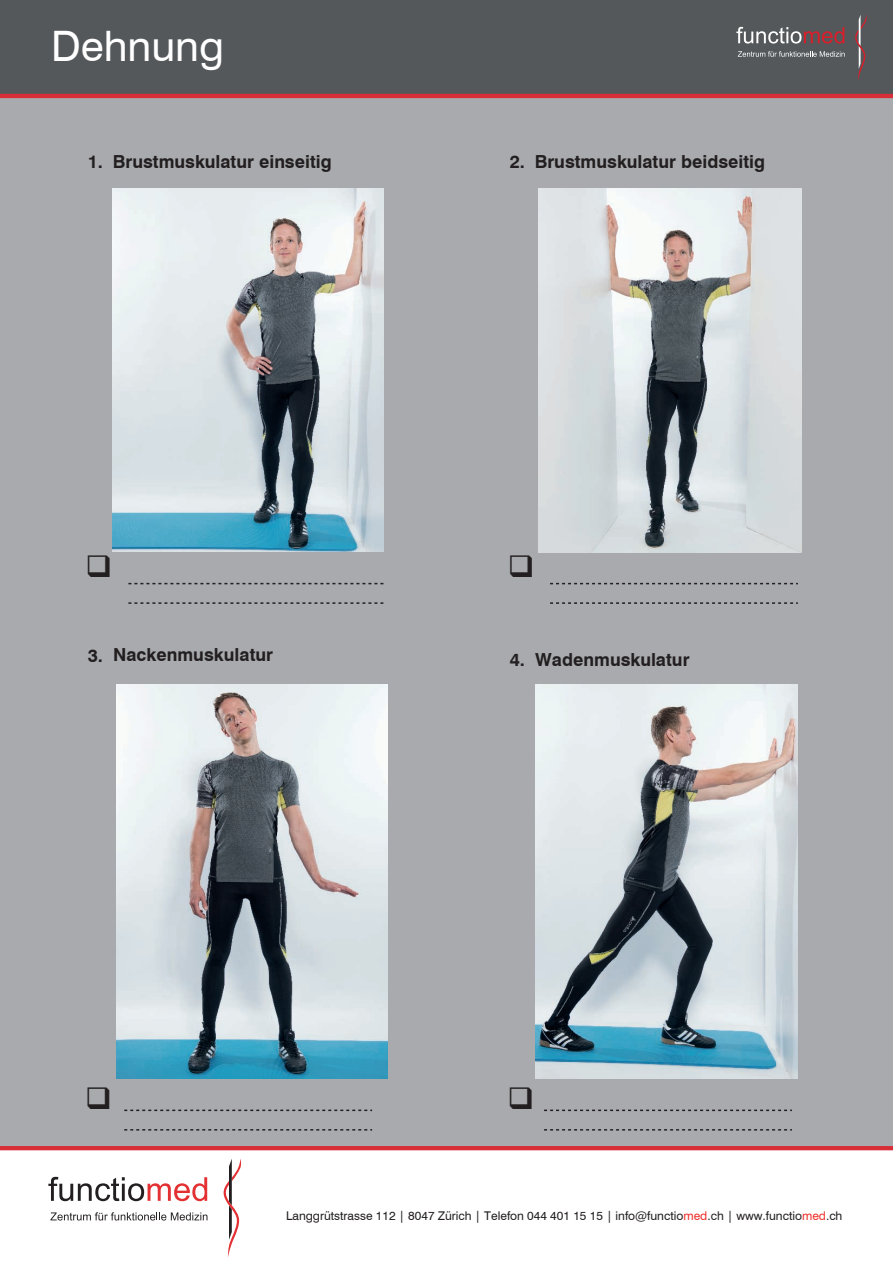
<style>
.page{position:relative;width:893px;height:1263px;background:#fff}
.page>*{position:absolute;margin:0;border:0;box-sizing:border-box;transform-origin:0 0}
.t1{font:42px "Swiss 721 BT";color:#fff}
.t2{font:700 18px "Swiss 721 BT";color:#231f20}
.t3{font:12px "Swiss 721 BT";color:#231f20}
.s1{color:#ee2d28}
</style>
<div class="page">
<div style="left:0;top:94px;width:893px;height:1052px;background:#a8aaad"></div>
<div style="left:0;top:0;width:893px;height:96px;background:#54585b"></div>
<hr style="left:0;top:94px;width:893px;height:4px;background:#d72e38">
<svg style="left:48px;top:1177px;width:159px;height:24px"></svg>
<svg style="left:50px;top:1212px;width:157px;height:8px"></svg>
<svg style="left:223px;top:1159px;width:18px;height:98px"></svg>
<img style="left:113px;top:188px;width:271px;height:364px">
<img style="left:539px;top:189px;width:262px;height:363px">
<img style="left:116px;top:685px;width:271px;height:394px">
<img style="left:535px;top:684px;width:262px;height:394px">
<svg style="left:736px;top:27px;width:108px;height:17px"></svg>
<svg style="left:738px;top:51px;width:107px;height:6px"></svg>
<svg style="left:855px;top:15px;width:12px;height:65px"></svg>
<svg style="left:128px;top:583px;width:256px;height:1px"></svg>
<svg style="left:128px;top:602px;width:256px;height:2px"></svg>
<svg style="left:550px;top:583px;width:248px;height:1px"></svg>
<svg style="left:550px;top:602px;width:248px;height:2px"></svg>
<svg style="left:124px;top:1109px;width:248px;height:2px"></svg>
<svg style="left:124px;top:1129px;width:248px;height:1px"></svg>
<svg style="left:544px;top:1109px;width:248px;height:2px"></svg>
<svg style="left:544px;top:1129px;width:248px;height:1px"></svg>
<hr style="left:0;top:1146px;width:893px;height:4px;background:#d72e38">
<h1 class="t1" style="left:51px;top:30px;width:175px">Dehnung</h1>
<p class="t2" style="left:88px;top:154px;width:245px">1. Brustmuskulatur einseitig</p>
<p class="t2" style="left:510px;top:154px;width:17px">2.</p>
<p class="t2" style="left:535px;top:154px;width:232px">Brustmuskulatur beidseitig</p>
<p class="t2" style="left:113px;top:648px;width:161px">Nackenmuskulatur</p>
<p class="t2" style="left:535px;top:652px;width:156px">Wadenmuskulatur</p>
<p class="t2" style="left:88px;top:648px;width:17px">3.</p>
<p class="t2" style="left:510px;top:653px;width:17px">4.</p>
<p class="t3" style="left:286px;top:1211px;width:558px">Langgrütstrasse 112 | 8047 Zürich | Telefon 044 401 15 15 | info@functio<span class="s1">med</span>.ch | www.functio<span class="s1">med</span>.ch</p>
</div>
